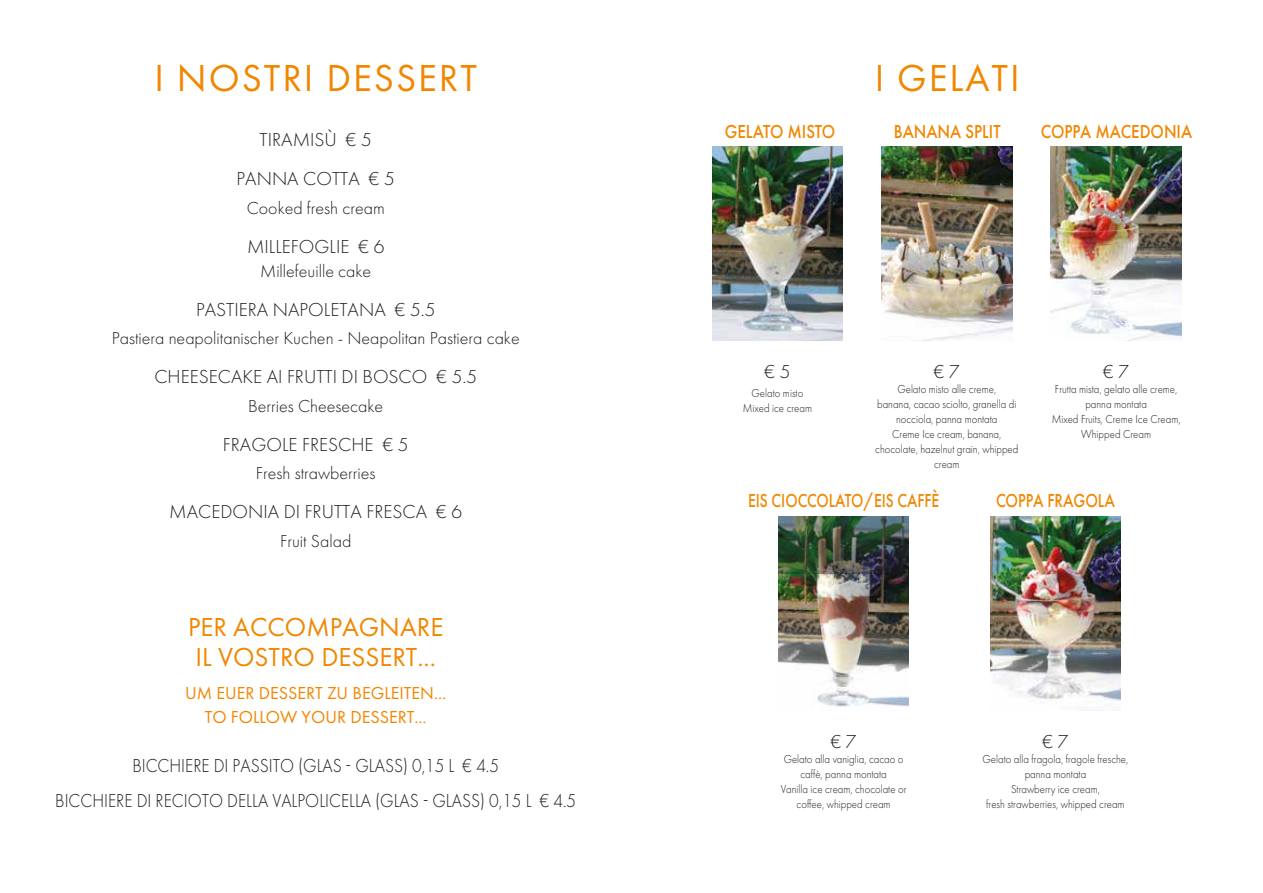
<style>
.page{position:relative;width:1263px;height:893px;background:#fff}
.page>*{position:absolute;margin:0;border:0;box-sizing:border-box;transform-origin:0 0}
.t1{font:39px "Futura PT";letter-spacing:.05em;color:#f18700}
.t2{font:27px/30px "Futura PT";color:#f18700}
.t3{font:300 19.5px/39px "Futura PT";color:#1d1d1b;text-align:center}
.t4{font:300 19.5px/34.5px "Futura PT";color:#1d1d1b;text-align:center;scale:.9 1}
.t5{font:500 19.5px "Futura PT";color:#f18700;scale:.87 1}
.t6{font:500 19.5px "Futura PT";color:#f18700;scale:.8 1}
.t7{font:500 19.5px "Futura PT";color:#f18700;scale:.82 1}
.t8{font:300 18px "Futura PT";color:#1d1d1b}
.t9{font:18px/24px "Futura PT";color:#f18700;text-align:center}
.t10{font:300 12px/15px "Futura PT";color:#1d1d1b;text-align:center;scale:.9 1}
</style>
<div class="page">
<img style="left:778px;top:574px;width:131px;height:133px">
<img style="left:990px;top:517px;width:131px;height:188px">
<img style="left:712px;top:146px;width:131px;height:194px">
<img style="left:881px;top:146px;width:131px;height:194px">
<img style="left:1051px;top:146px;width:130px;height:194px">
<img style="left:778px;top:517px;width:131px;height:57px">
<h1 class="t1" style="left:154px;top:54px;width:324px">I NOSTRI DESSERT</h1>
<h3 class="t3" style="left:237px;top:120px;width:160px">TIRAMISÙ € 5<br>PANNA COTTA € 5</h3>
<h3 class="t8" style="left:247px;top:197px;width:139px">Cooked fresh cream</h3>
<h3 class="t3" style="left:247px;top:227px;width:139px">MILLEFOGLIE € 6</h3>
<h3 class="t8" style="left:260px;top:260px;width:113px">Millefeuille cake</h3>
<h3 class="t3" style="left:196px;top:290px;width:241px">PASTIERA NAPOLETANA € 5.5</h3>
<h3 class="t8" style="left:112px;top:328px;width:410px">Pastiera neapolitanischer Kuchen - Neapolitan Pastiera cake</h3>
<h3 class="t3" style="left:154px;top:357px;width:324px">CHEESECAKE AI FRUTTI DI BOSCO € 5.5</h3>
<h3 class="t8" style="left:248px;top:395px;width:137px">Berries Cheesecake</h3>
<h3 class="t3" style="left:223px;top:425px;width:187px">FRAGOLE FRESCHE € 5</h3>
<h3 class="t8" style="left:256px;top:463px;width:121px">Fresh strawberries</h3>
<h3 class="t3" style="left:169px;top:492px;width:294px">MACEDONIA DI FRUTTA FRESCA € 6</h3>
<h3 class="t8" style="left:280px;top:530px;width:73px">Fruit Salad</h3>
<h2 class="t2" style="left:188px;top:612px;width:257px">PER ACCOMPAGNARE<br>IL VOSTRO DESSERT...</h2>
<h3 class="t9" style="left:185px;top:681px;width:263px">UM EUER DESSERT ZU BEGLEITEN...<br>TO FOLLOW YOUR DESSERT...</h3>
<h3 class="t4" style="left:55px;top:748px;width:580px">BICCHIERE DI PASSITO (GLAS GLASS) 0,15 L € 4.5<br>BICCHIERE DI RECIOTO DELLA VALPOLICELLA (GLAS GLASS) 0,15 L € 4.5</h3>
<h1 class="t1" style="left:875px;top:54px;width:147px">I GELATI</h1>
<h3 class="t5" style="left:725px;top:119px;width:128px">GELATO MISTO</h3>
<h3 class="t5" style="left:894px;top:119px;width:124px">BANANA SPLIT</h3>
<h3 class="t5" style="left:1041px;top:119px;width:175px">COPPA MACEDONIA</h3>
<h3 class="t3" style="left:764px;top:352px;width:27px">€ 5</h3>
<p class="t10" style="left:743px;top:386px;width:78px">Gelato misto<br>Mixed ice cream</p>
<h3 class="t3" style="left:934px;top:352px;width:27px">€ 7</h3>
<p class="t10" style="left:875px;top:381px;width:160px">Gelato misto alle creme,<br>banana, cacao sciolto, granella di nocciola, panna montata<br>Creme Ice cream, banana, chocolate, hazelnut grain, whipped cream</p>
<h3 class="t3" style="left:1103px;top:352px;width:27px">€ 7</h3>
<p class="t10" style="left:1052px;top:381px;width:145px">Frutta mista, gelato alle creme, panna montata<br>Mixed Fruits, Creme Ice Cream,<br>Whipped Cream</p>
<h3 class="t6" style="left:748px;top:489px;width:240px">EIS CIOCCOLATO/EIS CAFFÈ</h3>
<h3 class="t7" style="left:996px;top:489px;width:146px">COPPA FRAGOLA</h3>
<h3 class="t3" style="left:831px;top:722px;width:27px">€ 7</h3>
<p class="t10" style="left:781px;top:751px;width:141px">Gelato alla vaniglia, cacao o caffè, panna montata<br>Vanilla ice cream, chocolate or coffee, whipped cream</p>
<h3 class="t3" style="left:1042px;top:722px;width:27px">€ 7</h3>
<p class="t10" style="left:983px;top:751px;width:163px">Gelato alla fragola, fragole fresche, panna montata<br>Strawberry ice cream,<br>fresh strawberries, whipped cream</p>
</div>
